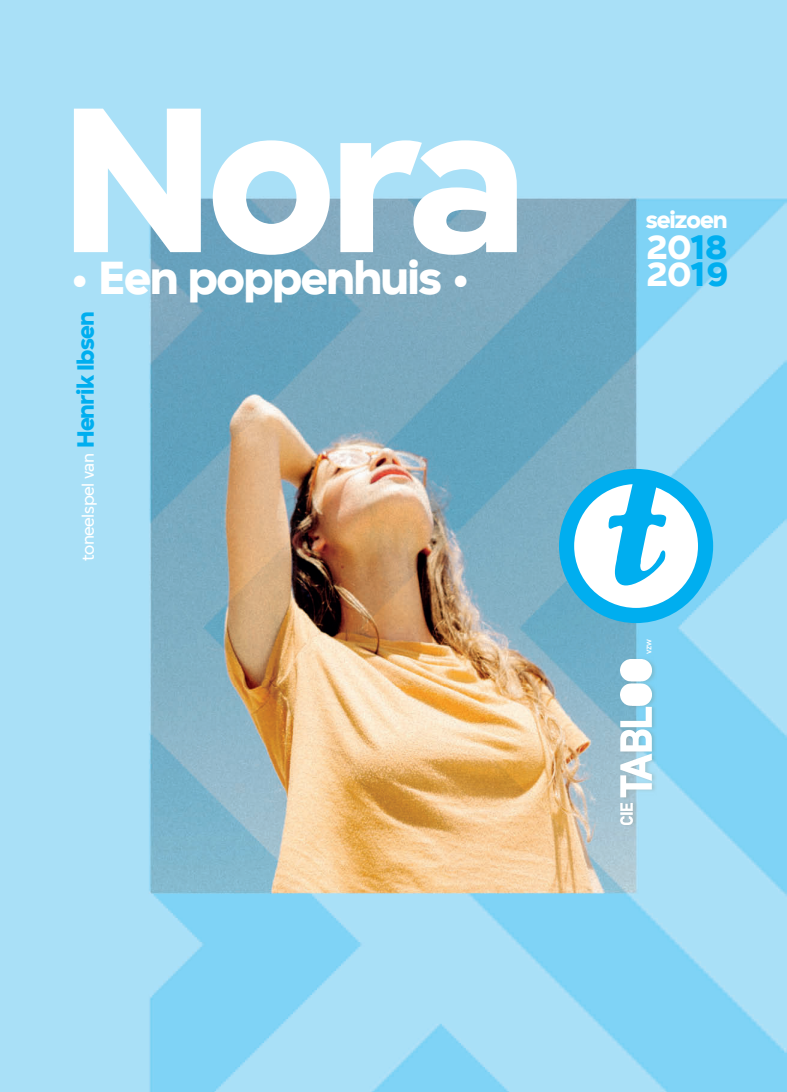
<style>
.page{position:relative;width:787px;height:1092px;background:#fff}
.page>*{position:absolute;margin:0;border:0;box-sizing:border-box;transform-origin:0 0}
.t1{font:700 220.75px "Simplistic Sans";color:#fff}
.t2{font:700 49.25px "Simplistic Sans";letter-spacing:-.03em;color:#fff}
.t3{font:700 36.25px/27.8px "Simplistic Sans";letter-spacing:-.04em;color:#fff}
.t4{font:700 25.25px "Simplistic Sans";letter-spacing:-.04em;color:#fff}
.t5{font:17.5px "Simplistic Sans";letter-spacing:-.03em;color:#fff}
.t6{font:500 9.25px "DIN Pro";color:#fff}
.s1{font-weight:700;font-size:25px;color:#00aeef}
.s2{color:#00aeef}
</style>
<div class="page">
<img style="left:0;top:0;width:787px;height:1091px">
<svg style="left:559px;top:469px;width:154px;height:154px"></svg>
<img style="left:620px;top:657px;width:37px;height:171px">
<img style="left:620px;top:659px;width:31px;height:165px">
<h1 class="t1" style="left:61px;top:53px;width:467px">Nora</h1>
<h2 class="t2" style="left:70px;top:249px;width:401px">• Een poppenhuis •</h2>
<p class="t5" style="left:78px;top:561px;width:251px;rotate:-90deg">toneelspel van <span class="s1">Henrik Ibsen</span></p>
<h3 class="t4" style="left:645px;top:205px;width:83px">seizoen</h3>
<h3 class="t3" style="left:645px;top:232px;width:85px">20<span class="s2">18<br></span>20<span class="s2">19</span></h3>
<p class="t6" style="left:642px;top:654px;width:17px;rotate:-90deg">vzw</p>
</div>
